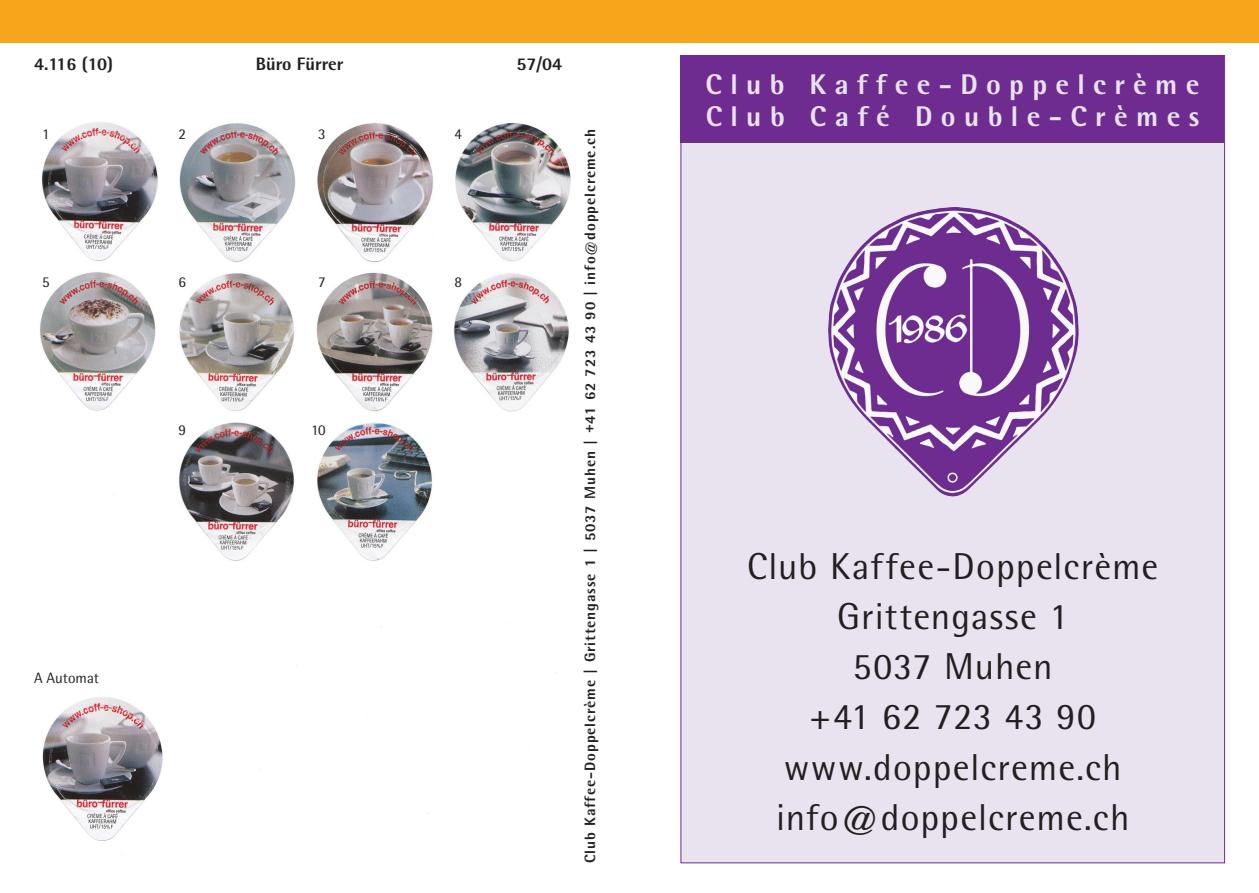
<style>
.page{position:relative;width:1259px;height:893px;background:#fff}
.page>*{position:absolute;margin:0;border:0;box-sizing:border-box;transform-origin:0 0}
.t1{font:37.5px "Rotis Semi Sans";letter-spacing:.03em;color:#231f20}
.Einf__Abs{font:800 28.5px "Rotis Semi Sans";letter-spacing:.29em;color:#e9e2ef}
.t2{font:800 18px "Rotis Semi Sans";color:#231f20}
.t3{font:800 15px "Rotis Semi Sans";letter-spacing:.06em;color:#231f20}
.t4{font:15px "Rotis Semi Sans";color:#231f20}
</style>
<div class="page">
<img style="left:40px;top:122px;width:531px;height:692px">
<div style="left:0;top:0;width:1259px;height:43px;background:#f9a51b"></div>
<img style="left:40px;top:693px;width:129px;height:148px">
<div style="left:680px;top:55px;width:545px;height:808px;background:#e9e2ef;border:1px solid #6e2c91"></div>
<div style="left:680px;top:55px;width:544px;height:87px;background:#6e2c91"></div>
<img style="left:828px;top:207px;width:251px;height:290px">
<p class="t2" style="left:34px;top:52px;width:81px">4.116 (10)</p>
<p class="t2" style="left:256px;top:52px;width:89px">Büro Fürrer</p>
<p class="t2" style="left:516px;top:52px;width:47px">57/04</p>
<p class="t4" style="left:42px;top:125px;width:9px">1</p>
<p class="t4" style="left:178px;top:125px;width:9px">2</p>
<p class="t4" style="left:318px;top:125px;width:9px">3</p>
<p class="t4" style="left:454px;top:125px;width:9px">4</p>
<p class="t4" style="left:42px;top:273px;width:9px">5</p>
<p class="t4" style="left:178px;top:273px;width:9px">6</p>
<p class="t4" style="left:318px;top:273px;width:9px">7</p>
<p class="t4" style="left:454px;top:273px;width:9px">8</p>
<p class="t4" style="left:178px;top:422px;width:9px">9</p>
<p class="t4" style="left:311px;top:422px;width:16px">10</p>
<p class="t4" style="left:34px;top:669px;width:67px">A Automat</p>
<p class="t3" style="left:580px;top:863px;width:735px;rotate:-90deg">Club Kaffee-Doppelcrème | Grittengasse 1 | 5037 Muhen | +41 62 723 43 90 | info@doppelcreme.ch</p>
<p class="Einf__Abs" style="left:705px;top:67px;width:495px">Club Kaffee-Doppelcrème</p>
<p class="Einf__Abs" style="left:706px;top:98px;width:495px">Club Café Double-Crèmes</p>
<p class="t1" style="left:747px;top:544px;width:413px">Club Kaffee-Doppelcrème</p>
<p class="t1" style="left:837px;top:594px;width:233px">Grittengasse 1</p>
<p class="t1" style="left:853px;top:644px;width:201px">5037 Muhen</p>
<p class="t1" style="left:809px;top:695px;width:288px">+41 62 723 43 90</p>
<p class="t1" style="left:783px;top:745px;width:339px">www.doppelcreme.ch</p>
<p class="t1" style="left:776px;top:795px;width:355px">info@doppelcreme.ch</p>
</div>
